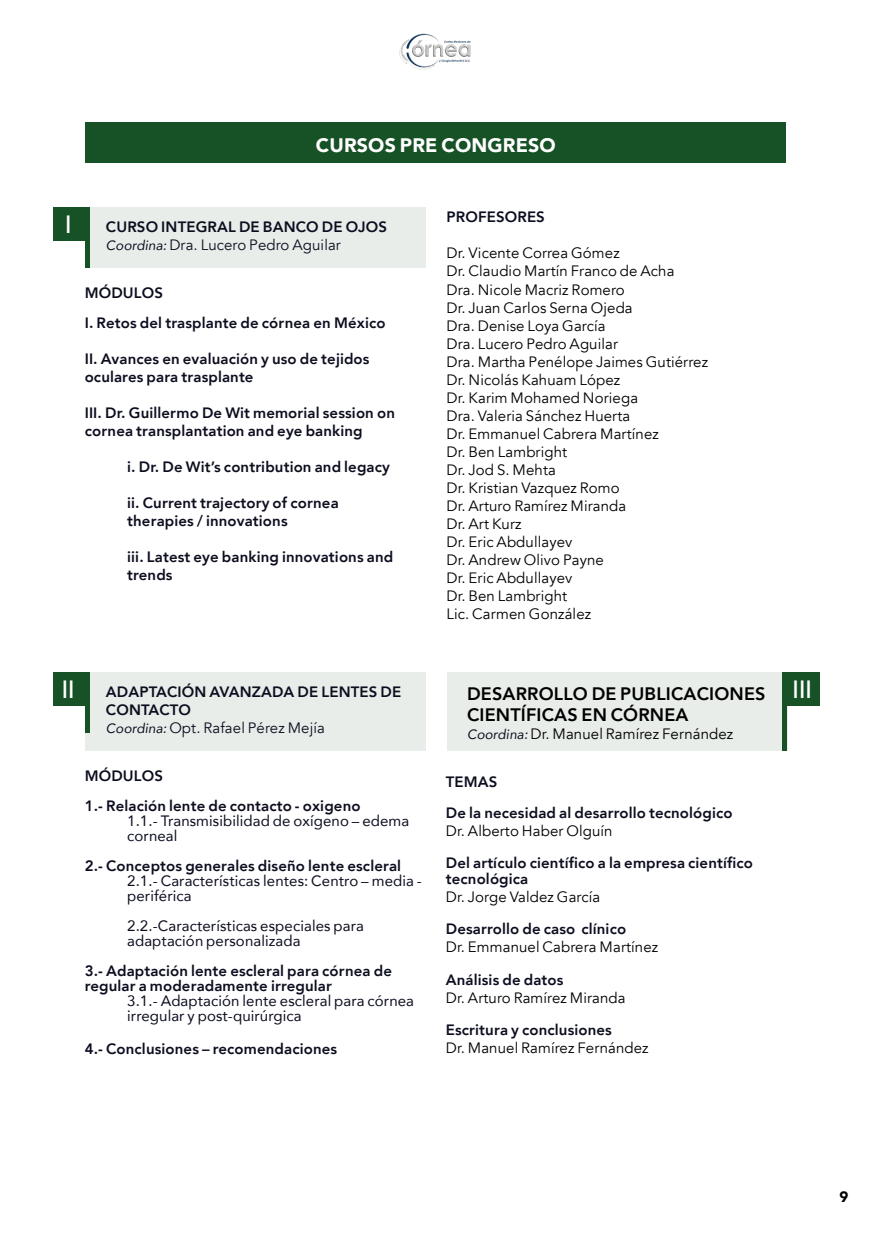
<style>
.page{position:relative;width:893px;height:1234px;background:#fff}
.page>*{position:absolute;margin:0;border:0;box-sizing:border-box;transform-origin:0 0}
.t1{font:25.5px "Gill Sans";color:#fff}
.t2{font:900 19.5px "Avenir";letter-spacing:.01em;color:#fff}
.t3{font:800 18px/21.6px "Avenir";letter-spacing:.01em;color:#000}
.t4{font:800 15px/18px "Avenir";letter-spacing:.01em;color:#0c0e1f}
.t5{font:15px/18px "Avenir";letter-spacing:.01em;color:#000}
.t6{font:15px/15px "Avenir";letter-spacing:.01em;color:#0c0e1f}
.t7{font:900 15px "Avenir";color:#000}
.s1{font-weight:400;font-style:italic;font-size:13.5px}
.s2{font-weight:400}
.s3{font-style:italic;font-size:13.5px;color:#0c0e1f}
</style>
<div class="page">
<img style="left:400px;top:33px;width:71px;height:36px">
<div style="left:447px;top:672px;width:340px;height:78px;background:#e8ede9"></div>
<div style="left:85px;top:672px;width:341px;height:78px;background:#e8ede9"></div>
<div style="left:85px;top:672px;width:5px;height:60px;background:#175126"></div>
<div style="left:53px;top:672px;width:33px;height:33px;background:#175126"></div>
<div style="left:787px;top:672px;width:33px;height:33px;background:#175126"></div>
<div style="left:85px;top:207px;width:341px;height:60px;background:#e8ede9"></div>
<div style="left:85px;top:207px;width:5px;height:60px;background:#175126"></div>
<div style="left:53px;top:207px;width:33px;height:34px;background:#175126"></div>
<div style="left:782px;top:672px;width:5px;height:78px;background:#175126"></div>
<div style="left:86px;top:122px;width:700px;height:41px;background:#175126"></div>
<h2 class="t2" style="left:316px;top:128px;width:241px">CURSOS PRE CONGRESO</h2>
<h1 class="t1" style="left:65px;top:209px;width:8px">I</h1>
<p class="t4" style="left:446px;top:208px;width:100px">PROFESORES</p>
<p class="t5" style="left:446px;top:244px;width:263px">Dr. Vicente Correa Gómez<br>Dr. Claudio Martín Franco de Acha<br>Dra. Nicole Macriz Romero<br>Dr. Juan Carlos Serna Ojeda<br>Dra. Denise Loya García<br>Dra. Lucero Pedro Aguilar<br>Dra. Martha Penélope Jaimes Gutiérrez<br>Dr. Nicolás Kahuam López<br>Dr. Karim Mohamed Noriega<br>Dra. Valeria Sánchez Huerta<br>Dr. Emmanuel Cabrera Martínez<br>Dr. Ben Lambright<br>Dr. Jod S. Mehta<br>Dr. Kristian Vazquez Romo<br>Dr. Arturo Ramírez Miranda<br>Dr. Art Kurz<br>Dr. Eric Abdullayev<br>Dr. Andrew Olivo Payne<br>Dr. Eric Abdullayev<br>Dr. Ben Lambright<br>Lic. Carmen González</p>
<p class="t4" style="left:106px;top:217px;width:283px">CURSO INTEGRAL DE BANCO DE OJOS<br><span class="s1">Coordina:</span> <span class="s2">Dra. Lucero Pedro Aguilar</span></p>
<p class="t4" style="left:85px;top:277px;width:302px;line-height:30px">MÓDULOS<br>I. Retos del trasplante de córnea en México</p>
<p class="t4" style="left:85px;top:349px;width:286px">II. Avances en evaluación y uso de tejidos oculares para trasplante</p>
<p class="t4" style="left:85px;top:403px;width:312px">III. Dr. Guillermo De Wit memorial session on cornea transplantation and eye banking</p>
<p class="t4" style="left:127px;top:457px;width:264px">i. Dr. De Wit’s contribution and legacy</p>
<p class="t4" style="left:127px;top:493px;width:213px">ii. Current trajectory of cornea therapies / innovations</p>
<p class="t4" style="left:127px;top:547px;width:267px">iii. Latest eye banking innovations and trends</p>
<h1 class="t1" style="left:62px;top:674px;width:14px">II</h1>
<h1 class="t1" style="left:792px;top:674px;width:21px">III</h1>
<p class="t4" style="left:106px;top:682px;width:297px">ADAPTACIÓN AVANZADA DE LENTES DE<br>CONTACTO<br><span class="s1">Coordina:</span> <span class="s2">Opt. Rafael Pérez Mejía</span></p>
<p class="t4" style="left:85px;top:760px;width:277px;line-height:30px">MÓDULOS<br>1.- Relación lente de contacto - oxigeno</p>
<p class="t6" style="left:127px;top:812px;width:284px">1.1.- Transmisibilidad de oxígeno – edema corneal</p>
<p class="t4" style="left:85px;top:856px;width:318px">2.- Conceptos generales diseño lente escleral</p>
<p class="t6" style="left:127px;top:872px;width:296px">2.1.- Características lentes: Centro – media - periférica</p>
<p class="t6" style="left:127px;top:917px;width:238px">2.2.-Características especiales para adaptación personalizada</p>
<p class="t4" style="left:85px;top:962px;width:309px;line-height:15px">3.- Adaptación lente escleral para córnea de regular a moderadamente irregular</p>
<p class="t6" style="left:127px;top:992px;width:288px">3.1.- Adaptación lente escleral para córnea irregular y post-quirúrgica</p>
<p class="t4" style="left:85px;top:1039px;width:254px">4.- Conclusiones – recomendaciones</p>
<p class="t3" style="left:467px;top:682px;width:300px">DESARROLLO DE PUBLICACIONES<br>CIENTÍFICAS EN CÓRNEA</p>
<p class="t5" style="left:467px;top:725px;width:268px"><span class="s3">Coordina:</span> Dr. Manuel Ramírez Fernández</p>
<p class="t4" style="left:446px;top:766px;width:288px;line-height:31.2px">TEMAS<br>De la necesidad al desarrollo tecnológico</p>
<p class="t5" style="left:446px;top:822px;width:168px">Dr. Alberto Haber Olguín</p>
<p class="t4" style="left:446px;top:854px;width:309px;line-height:16.2px">Del artículo científico a la empresa científico tecnológica</p>
<p class="t5" style="left:446px;top:887px;width:156px">Dr. Jorge Valdez García</p>
<p class="t4" style="left:446px;top:919px;width:182px">Desarrollo de caso clínico</p>
<p class="t5" style="left:446px;top:938px;width:214px">Dr. Emmanuel Cabrera Martínez</p>
<p class="t4" style="left:446px;top:970px;width:119px">Análisis de datos</p>
<p class="t5" style="left:446px;top:988px;width:181px">Dr. Arturo Ramírez Miranda</p>
<p class="t4" style="left:446px;top:1020px;width:168px">Escritura y conclusiones</p>
<p class="t5" style="left:446px;top:1039px;width:204px">Dr. Manuel Ramírez Fernández</p>
<p class="t7" style="left:839px;top:1183px;width:10px">9</p>
</div>
